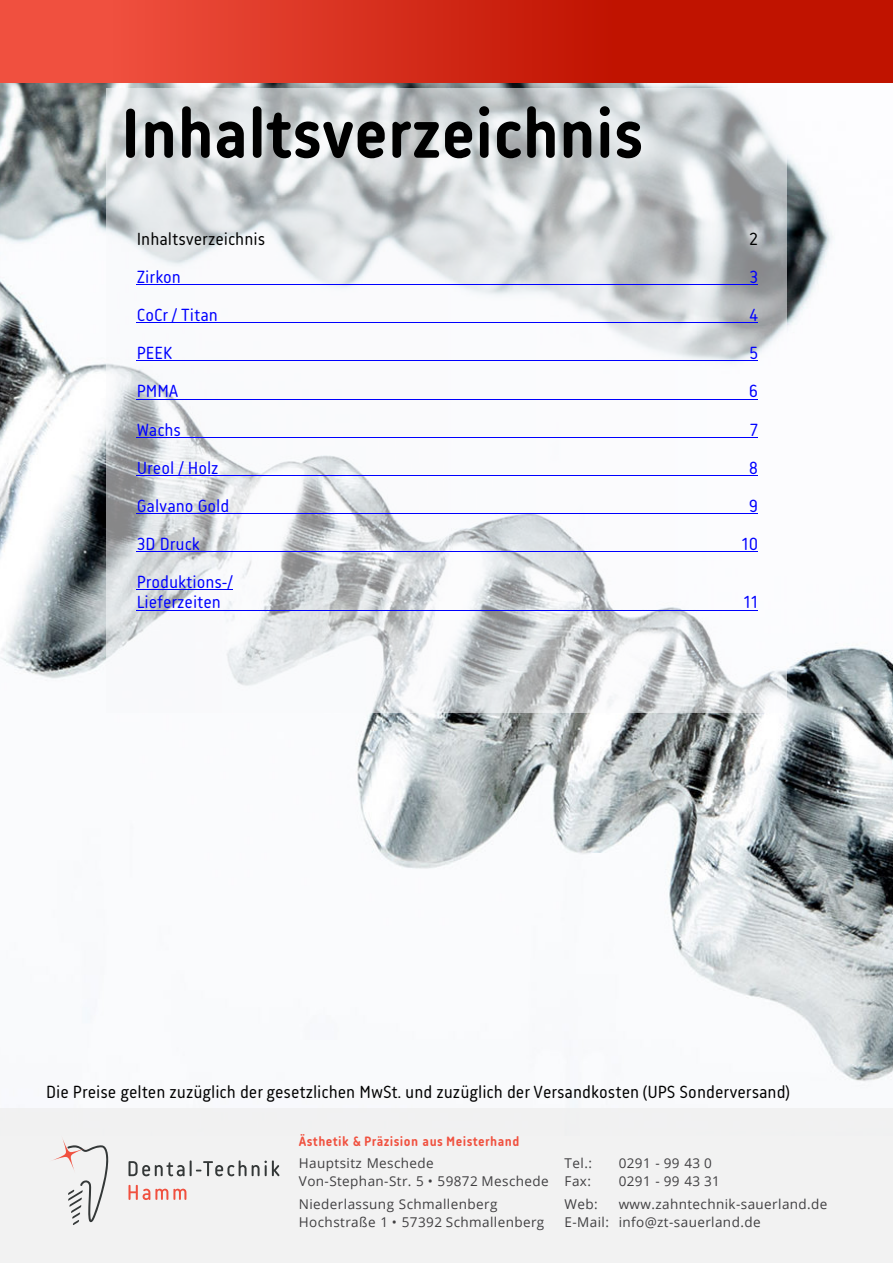
<style>
.page{position:relative;width:893px;height:1263px;background:#fff}
.page>*{position:absolute;margin:0;border:0;box-sizing:border-box;transform-origin:0 0}
.t1{font:700 72px "Korb";color:#000}
.t2{font:18px "Korb";color:#000}
.t3{font:18px/20.1px "Korb";color:#00f}
.t4{font:700 13.95px "Korb";letter-spacing:.03em;color:#f0513f}
.t5{font:13.5px/18px "Open Sans";letter-spacing:.03em;color:#403f41}
</style>
<div class="page">
<img style="left:0;top:83px;width:893px;height:1026px">
<div style="left:0;top:1109px;width:893px;height:154px;background:#f0f0f0"></div>
<svg style="left:129px;top:1160px;width:150px;height:16px"></svg>
<svg style="left:128px;top:1184px;width:58px;height:16px"></svg>
<svg style="left:53px;top:1140px;width:56px;height:85px"></svg>
<div style="left:0;top:0;width:893px;height:83px;background:linear-gradient(to right,#f25342,#b40400)"></div>
<svg style="left:106px;top:88px;width:681px;height:624px"></svg>
<hr style="left:137px;top:284px;width:621px;height:1px;background:#00f">
<hr style="left:137px;top:322px;width:621px;height:1px;background:#00f">
<hr style="left:137px;top:360px;width:621px;height:1px;background:#00f">
<hr style="left:137px;top:399px;width:621px;height:1px;background:#00f">
<hr style="left:137px;top:437px;width:621px;height:1px;background:#00f">
<hr style="left:137px;top:475px;width:621px;height:1px;background:#00f">
<hr style="left:137px;top:513px;width:621px;height:1px;background:#00f">
<hr style="left:137px;top:551px;width:621px;height:1px;background:#00f">
<hr style="left:137px;top:589px;width:96px;height:1px;background:#00f">
<hr style="left:137px;top:610px;width:621px;height:1px;background:#00f">
<h1 class="t1" style="left:121px;top:102px;width:524px">Inhaltsverzeichnis</h1>
<h2 class="t2" style="left:137px;top:231px;width:130px">Inhaltsverzeichnis</h2>
<h2 class="t2" style="left:749px;top:231px;width:10px">2</h2>
<h2 class="t3" style="left:137px;top:268px;width:46px">Zirkon</h2>
<h2 class="t3" style="left:749px;top:268px;width:10px">3</h2>
<h2 class="t3" style="left:137px;top:306px;width:83px">CoCr / Titan</h2>
<h2 class="t3" style="left:749px;top:306px;width:11px">4</h2>
<h2 class="t3" style="left:137px;top:344px;width:37px">PEEK</h2>
<h2 class="t3" style="left:749px;top:344px;width:11px">5</h2>
<h2 class="t3" style="left:137px;top:382px;width:43px">PMMA</h2>
<h2 class="t3" style="left:749px;top:382px;width:11px">6</h2>
<h2 class="t3" style="left:137px;top:420px;width:46px">Wachs</h2>
<h2 class="t3" style="left:750px;top:420px;width:10px">7</h2>
<h2 class="t3" style="left:137px;top:459px;width:83px">Ureol / Holz</h2>
<h2 class="t3" style="left:749px;top:459px;width:11px">8</h2>
<h2 class="t3" style="left:137px;top:497px;width:94px">Galvano Gold</h2>
<h2 class="t3" style="left:749px;top:497px;width:11px">9</h2>
<h2 class="t3" style="left:137px;top:535px;width:65px">3D Druck</h2>
<h2 class="t3" style="left:741px;top:535px;width:18px">10</h2>
<h2 class="t3" style="left:137px;top:573px;width:98px">Produktions-/<br>Lieferzeiten</h2>
<h2 class="t3" style="left:743px;top:593px;width:16px">11</h2>
<h2 class="t2" style="left:46px;top:1084px;width:745px">Die Preise gelten zuzüglich der gesetzlichen MwSt. und zuzüglich der Versandkosten (UPS Sonderversand)</h2>
<p class="t4" style="left:299px;top:1135px;width:222px">Ästhetik &amp; Präzision aus Meisterhand</p>
<p class="t5" style="left:299px;top:1156px;width:251px">Hauptsitz Meschede<br>Von-Stephan-Str. 5 • 59872 Meschede</p>
<p class="t5" style="left:299px;top:1196px;width:247px">Niederlassung Schmallenberg<br>Hochstraße 1 • 57392 Schmallenberg</p>
<p class="t5" style="left:565px;top:1156px;width:29px">Tel.:</p>
<p class="t5" style="left:619px;top:1156px;width:95px">0291 - 99 43 0</p>
<p class="t5" style="left:565px;top:1174px;width:28px">Fax:</p>
<p class="t5" style="left:619px;top:1174px;width:103px">0291 - 99 43 31</p>
<p class="t5" style="left:565px;top:1196px;width:35px">Web:</p>
<p class="t5" style="left:565px;top:1196px;width:264px;text-indent:54px">www.zahntechnik-sauerland.de<br>E-Mail: info@zt-sauerland.de</p>
</div>
